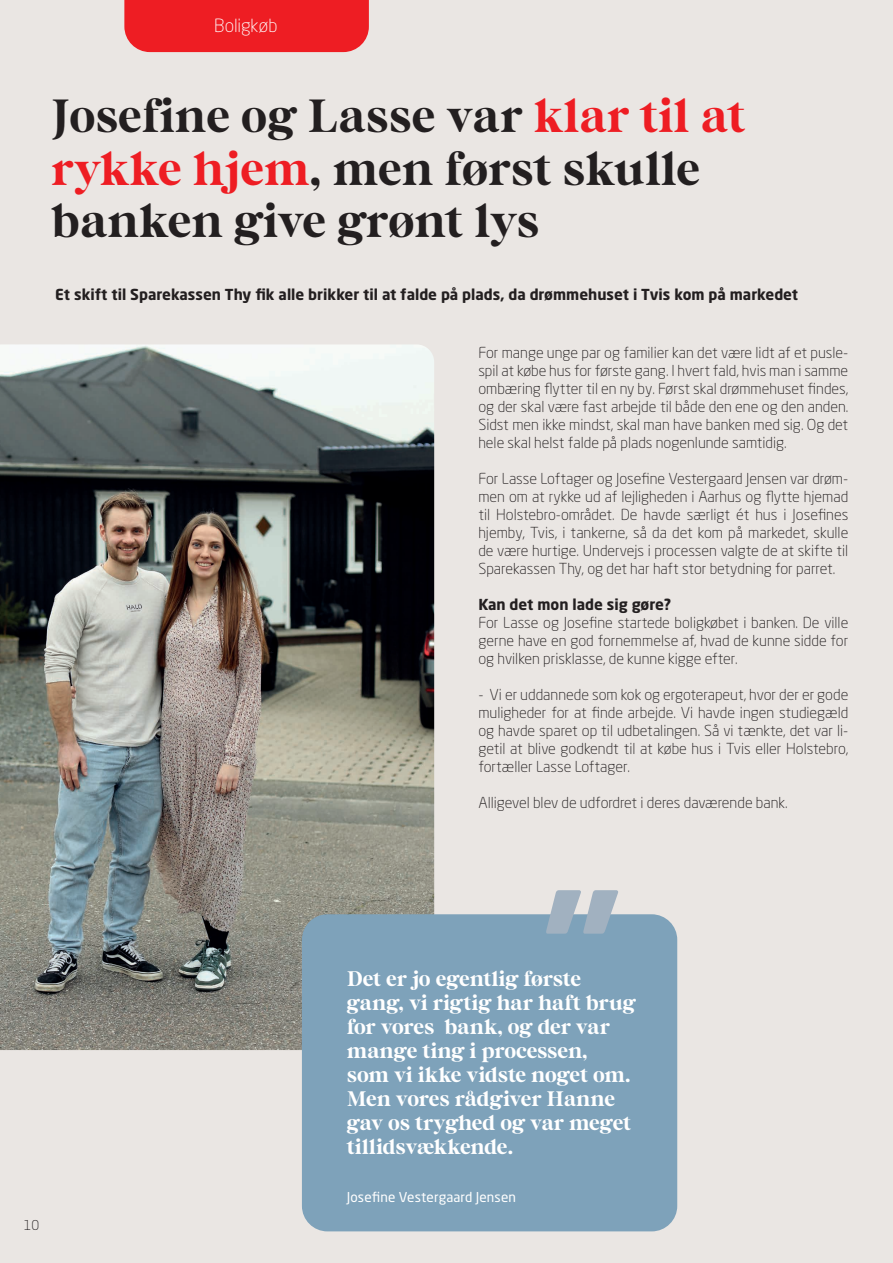
<style>
.page{position:relative;width:893px;height:1263px;background:#eae6e3}
.page>*{position:absolute;margin:0;border:0;box-sizing:border-box;transform-origin:0 0}
.t1{font:700 169.05px "Neo Sans Std";color:#a1b1c0}
.t2{font:700 46.5px/52.5px "Bastia";color:#231f20}
.Fremhævet_tekst_i_boks{font:700 21px/24px "Bastia";letter-spacing:-.01em;color:#fff}
.Lille_overskrift{font:300 18px "Neo Sans Std";color:#fff}
.t3{font:300 15px/18px "Neo Sans Std";color:#231f20;text-align:justify}
.t4{font:700 15px "Neo Sans Std";color:#231f20}
.Fremhævet_tekst_i_boks-2{font:13.5px "Neo Sans Std";letter-spacing:.01em;color:#fff}
.t5{font:300 13.5px "Neo Sans Std";color:#231f20}
.s1{color:#ee1d23}
</style>
<div class="page">
<img style="left:0;top:344px;width:434px;height:706px">
<div style="left:302px;top:914px;width:375px;height:317px;background:#7ea2ba;border-radius:26px"></div>
<div style="left:124px;top:0;width:245px;height:52px;background:#ee1d23"></div>
<p class="Lille_overskrift" style="left:214px;top:15px;width:65px">Boligkøb</p>
<p class="t2" style="left:51px;top:92px;width:696px">Josefine og Lasse var <span class="s1">klar til at rykke hjem</span>, men først skulle banken give grønt lys</p>
<p class="t4" style="left:55px;top:284px;width:744px">Et skift til Sparekassen Thy fik alle brikker til at falde på plads, da drømmehuset i Tvis kom på markedet</p>
<p class="t3" style="left:478px;top:343px;width:371px">For mange unge par og familier kan det være lidt af et pusle&shy;spil at købe hus for første gang. I hvert fald, hvis man i samme ombæring flytter til en ny by. Først skal drømmehuset findes, og der skal være fast arbejde til både den ene og den anden.<br>Sidst men ikke mindst, skal man have banken med sig. Og det hele skal helst falde på plads nogenlunde samtidig.</p>
<p class="t3" style="left:478px;top:469px;width:371px">For Lasse Loftager og Josefine Vestergaard Jensen var drøm&shy;men om at rykke ud af lejligheden i Aarhus og flytte hjemad til Holstebro-området. De havde særligt ét hus i Josefines hjemby, Tvis, i tankerne, så da det kom på markedet, skulle de være hurtige. Undervejs i processen valgte de at skifte til Sparekassen Thy, og det har haft stor betydning for parret.</p>
<p class="t4" style="left:478px;top:595px;width:194px">Kan det mon lade sig gøre?</p>
<p class="t3" style="left:478px;top:613px;width:371px">For Lasse og Josefine startede boligkøbet i banken. De ville gerne have en god fornemmelse af, hvad de kunne sidde for og hvilken prisklasse, de kunne kigge efter.</p>
<p class="t3" style="left:478px;top:685px;width:371px">- Vi er uddannede som kok og ergoterapeut, hvor der er gode muligheder for at finde arbejde. Vi havde ingen studiegæld og havde sparet op til udbetalingen. Så vi tænkte, det var li&shy;getil at blive godkendt til at købe hus i Tvis eller Holstebro, fortæller Lasse Loftager.</p>
<p class="t3" style="left:478px;top:793px;width:311px">Alligevel blev de udfordret i deres daværende bank.</p>
<p class="t5" style="left:24px;top:1217px;width:17px">10</p>
<p class="t1" style="left:542px;top:849px;width:81px">”</p>
<p class="Fremhævet_tekst_i_boks" style="left:347px;top:968px;width:290px">Det er jo egentlig første gang, vi rigtig har haft brug for vores bank, og der var mange ting i processen,</p>
<p class="Fremhævet_tekst_i_boks" style="left:347px;top:1064px;width:286px">som vi ikke vidste noget om.<br>Men vores rådgiver Hanne gav os tryghed og var meget tillidsvækkende.</p>
<p class="Fremhævet_tekst_i_boks-2" style="left:347px;top:1189px;width:171px">Josefine Vestergaard Jensen</p>
</div>
